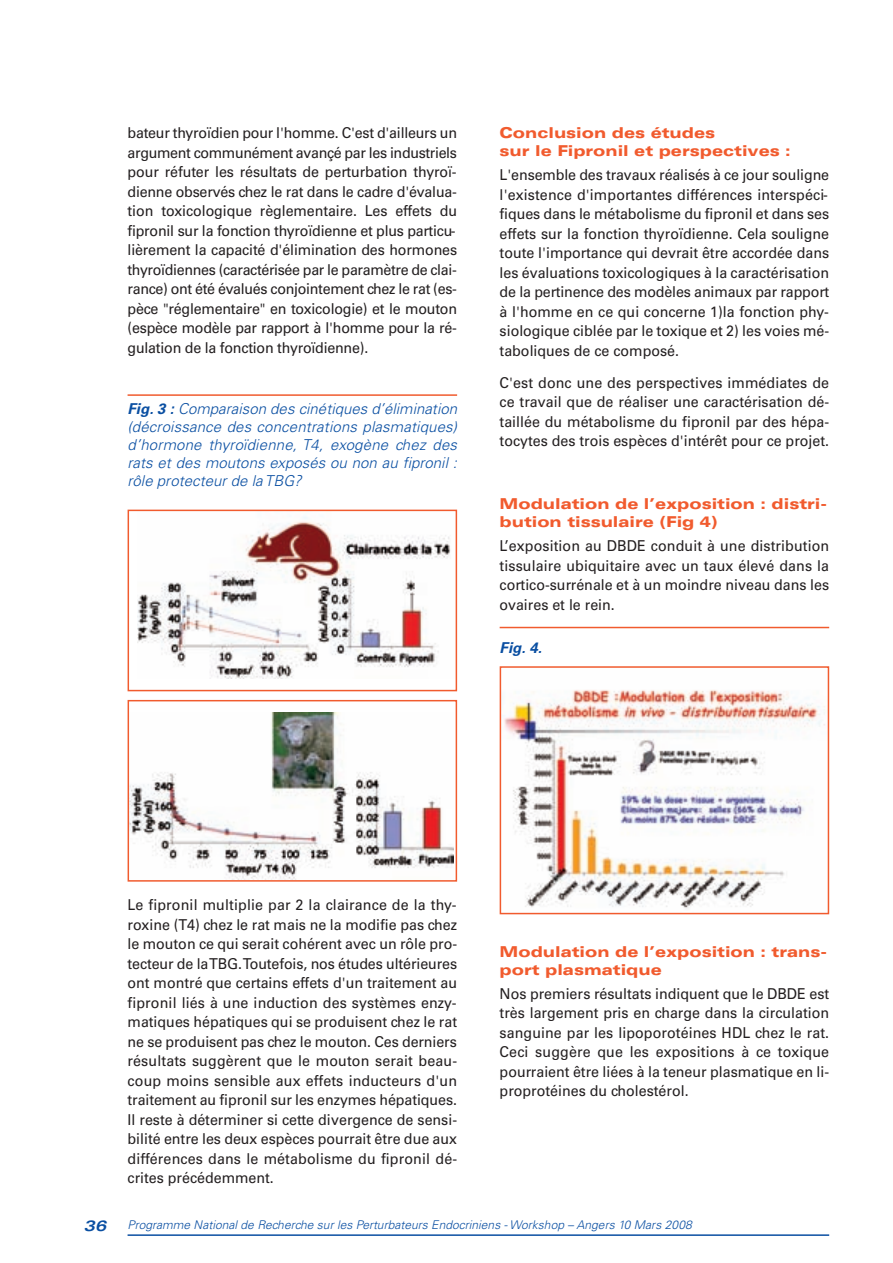
<style>
.page{position:relative;width:893px;height:1263px;background:#fff}
.page>*{position:absolute;margin:0;border:0;box-sizing:border-box;transform-origin:0 0}
.t1{font:15px/19.5px "Univers";color:#231f20;text-align:justify;scale:.95 1}
.t2{font:italic 300 15px/18px "Univers";color:#0a4fa2;text-align:justify}
.t3{font:900 expanded 15px/18px "Univers";color:#f15b2e}
.t4{font:italic 700 15px "Univers";color:#0a4fa2}
.t5{font:italic 300 12px "Univers";color:#0a4fa2}
.s1{font-weight:700}
.s2{font-weight:700;font-stretch:expanded;font-size:15px}
</style>
<div class="page">
<hr style="left:128px;top:394px;width:329px;height:2px;background:#f15b2e">
<hr style="left:500px;top:627px;width:329px;height:1px;background:#f15b2e">
<hr style="left:128px;top:1234px;width:701px;height:2px;background:#0a4fa2">
<img style="left:138px;top:516px;width:313px;height:163px">
<div style="left:128px;top:510px;width:329px;height:181px;border:2px solid #f15b2e"></div>
<img style="left:503px;top:690px;width:322px;height:219px">
<div style="left:500px;top:666px;width:329px;height:248px;border:2px solid #f15b2e"></div>
<img style="left:131px;top:712px;width:322px;height:167px">
<div style="left:128px;top:700px;width:329px;height:182px;border:2px solid #f15b2e"></div>
<p class="t1" style="left:128px;top:125px;width:348px">bateur thyroïdien pour l'homme. C'est d'ailleurs un argument communément avançé par les industriels pour réfuter les résultats de perturbation thyroï&shy;dienne observés chez le rat dans le cadre d'évalua&shy;tion toxicologique règlementaire. Les effets du fipronil sur la fonction thyroïdienne et plus particu&shy;lièrement la capacité d'élimination des hormones thyroïdiennes (caractérisée par le paramètre de clai&shy;rance) ont été évalués conjointement chez le rat (es&shy;pèce "réglementaire" en toxicologie) et le mouton (espèce modèle par rapport à l'homme pour la ré&shy;gulation de la fonction thyroïdienne).</p>
<p class="t2" style="left:128px;top:401px;width:334px"><span class="s1">Fig.3 :</span> Comparaison des cinétiques d’élimination (décroissance des concentrations plasmatiques) d’hormone thyroïdienne, T4, exogène chez des rats et des moutons exposés ou non au fipronil : rôle protecteur de la TBG?</p>
<p class="t3" style="left:500px;top:125px;width:293px">Conclusion des études<br>sur le Fipronil et perspectives :</p>
<p class="t1" style="left:500px;top:166px;width:348px">L'ensemble des travaux réalisés à ce jour souligne l'existence d'importantes différences interspéci&shy;fiques dans le métabolisme du fipronil et dans ses effets sur la fonction thyroïdienne. Cela souligne toute l'importance qui devrait être accordée dans les évaluations toxicologiques à la caractérisation de la pertinence des modèles animaux par rapport à l'homme en ce qui concerne 1)la fonction phy&shy;siologique ciblée par le toxique et 2) les voies mé&shy;taboliques de ce composé.</p>
<p class="t1" style="left:500px;top:374px;width:348px">C'est donc une des perspectives immédiates de ce travail que de réaliser une caractérisation dé&shy;taillée du métabolisme du fipronil par des hépa&shy;tocytes des trois espèces d'intérêt pour ce projet.</p>
<p class="t3" style="left:500px;top:496px;width:329px">Modulation de l’exposition : distri&shy;bution tissulaire (Fig 4)</p>
<p class="t1" style="left:500px;top:537px;width:348px">L’exposition au DBDE conduit à une distribution tissulaire ubiquitaire avec un taux élevé dans la cortico-surrénale et à un moindre niveau dans les ovaires et le rein.</p>
<p class="t4" style="left:500px;top:642px;width:47px">Fig.4.</p>
<p class="t1" style="left:128px;top:896px;width:348px">Le fipronil multiplie par 2 la clairance de la thy&shy;roxine (T4) chez le rat mais ne la modifie pas chez le mouton ce qui serait cohérent avec un rôle pro&shy;tecteur de la TBG. Toutefois, nos études ultérieures ont montré que certains effets d'un traitement au fipronil liés à une induction des systèmes enzy&shy;matiques hépatiques qui se produisent chez le rat ne se produisent pas chez le mouton. Ces derniers résultats suggèrent que le mouton serait beau&shy;coup moins sensible aux effets inducteurs d'un traitement au fipronil sur les enzymes hépatiques.<br>Il reste à déterminer si cette divergence de sensi&shy;bilité entre les deux espèces pourrait être due aux différences dans le métabolisme du fipronil dé&shy;crites précédemment.</p>
<p class="t3" style="left:500px;top:944px;width:329px">Modulation de l’exposition : trans&shy;port plasmatique</p>
<p class="t1" style="left:500px;top:985px;width:348px">Nos premiers résultats indiquent que le DBDE est très largement pris en charge dans la circulation sanguine par les lipoporotéines HDL chez le rat.<br>Ceci suggère que les expositions à ce toxique pourraient être liées à la teneur plasmatique en li&shy;proprotéines du cholestérol.</p>
<p class="t5" style="left:84px;top:1220px;width:612px"><span class="s2">36</span> Programme National de Recherche sur les Perturbateurs Endocriniens -Workshop – Angers 10 Mars 2008</p>
</div>
